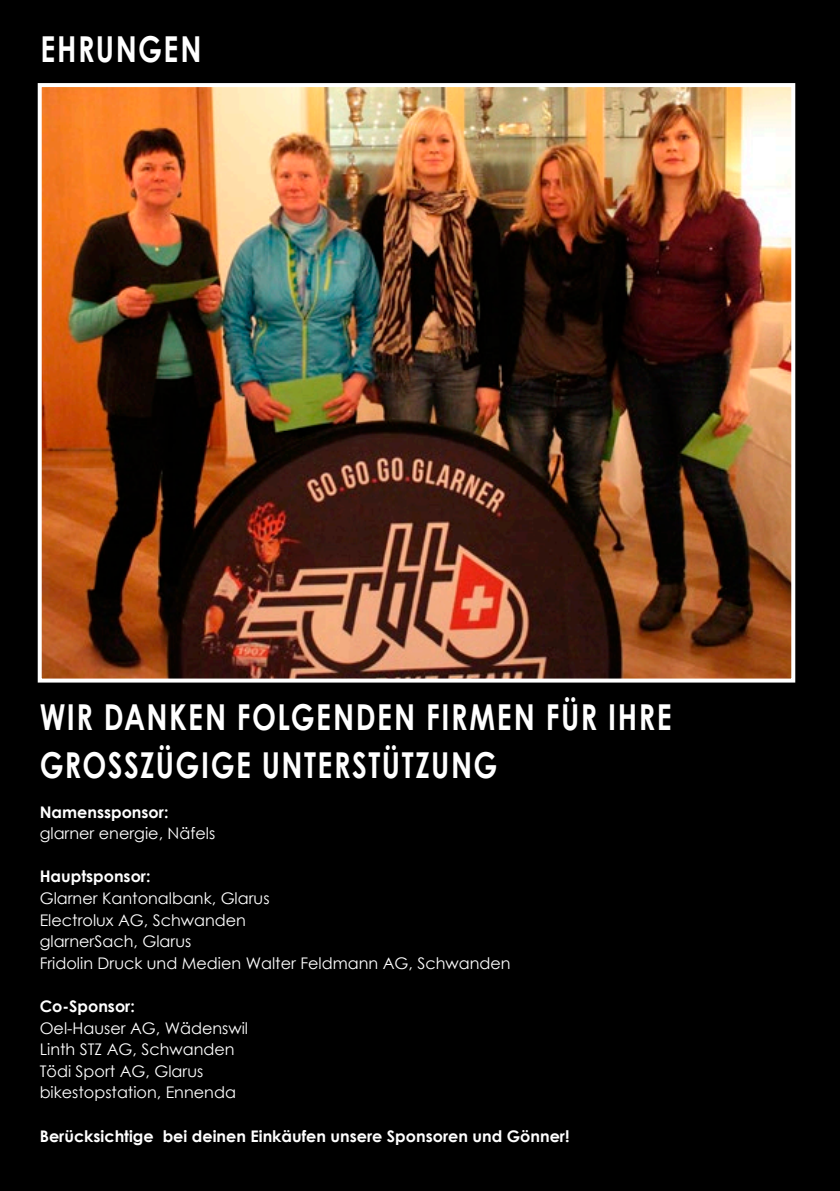
<style>
.page{position:relative;width:840px;height:1191px;background:#fff}
.page>*{position:absolute;margin:0;border:0;box-sizing:border-box;transform-origin:0 0}
.t1{font:700 35.8px/48px "Century Gothic";letter-spacing:.05em;color:#fff;scale:.8 1}
.t2{font:16px/21.6px "Century Gothic";color:#fff}
.t3{font:700 16px "Century Gothic";color:#fff}
</style>
<div class="page">
<div style="left:0;top:0;width:839px;height:1191px;background:#000"></div>
<img style="left:43px;top:88px;width:746px;height:589px">
<div style="left:38px;top:83px;width:756px;height:599px;border:4px solid #fff"></div>
<h1 class="t1" style="left:40px;top:24px;width:203px">Eh rungen</h1>
<h1 class="t1" style="left:40px;top:691px;width:790px">Wir danken folgenden Firmen für ih re grosszügige Unterstützu ng</h1>
<p class="t3" style="left:40px;top:799px;width:130px">N amenssponsor:</p>
<p class="t2" style="left:40px;top:822px;width:177px">glarner energie, Näfels</p>
<p class="t3" style="left:40px;top:864px;width:112px">Hauptsponsor:</p>
<p class="t2" style="left:40px;top:887px;width:472px">Glarner Kantonalbank, Glarus<br>Electrolux AG, Schwanden<br>glarnerSach, Glarus<br>Fridolin Druck und Medien Walter Feldmann AG, Schwanden</p>
<p class="t3" style="left:40px;top:994px;width:97px">Co-Sponsor:</p>
<p class="t2" style="left:40px;top:1016px;width:210px">Oel-Hauser AG, Wädenswil<br>Linth STZ AG, Schwanden<br>Tödi Sport AG, Glarus bikestopstation, Ennenda</p>
<p class="t3" style="left:40px;top:1123px;width:531px">Berücksichtige bei deinen Einkäufen unsere Sponsoren und Gönner!</p>
</div>
